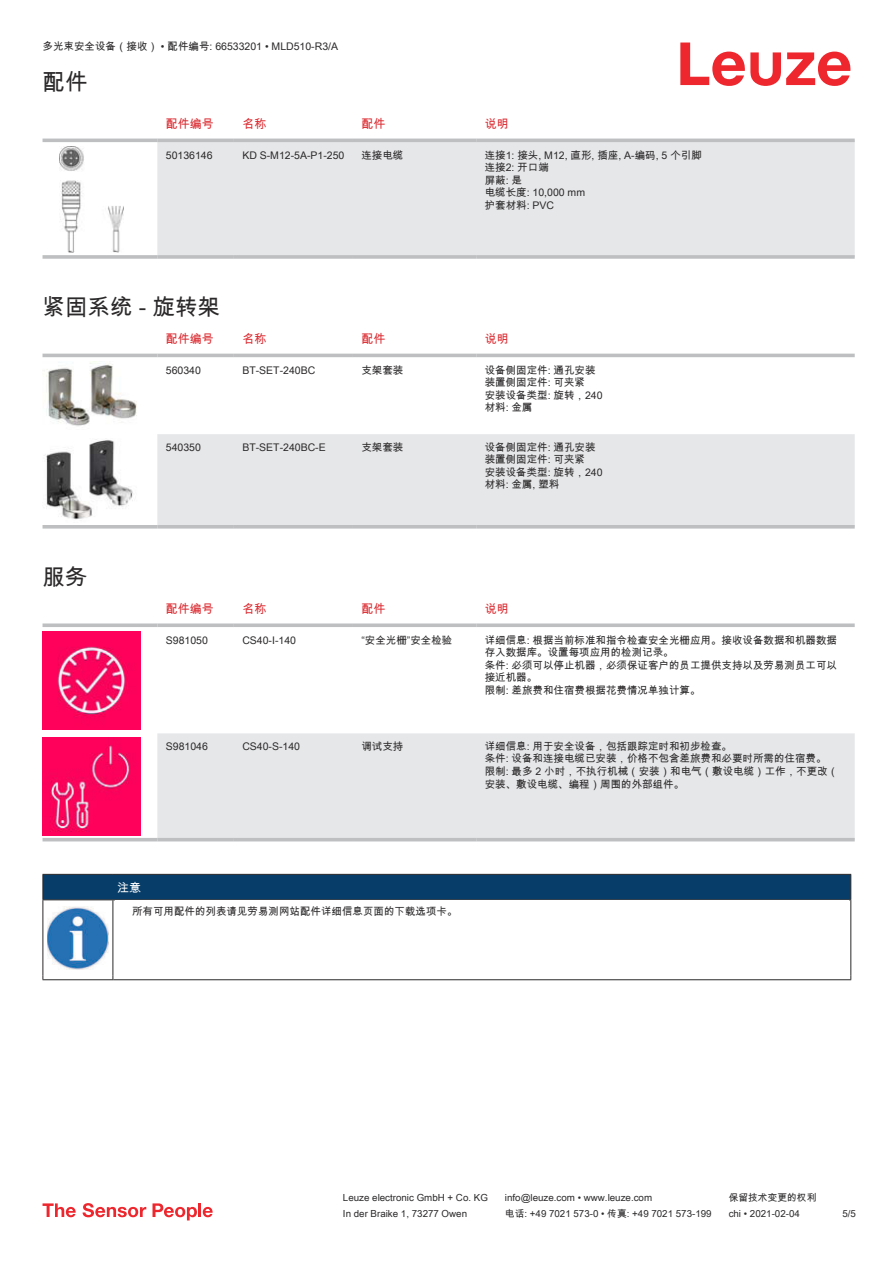
<style>
.page{position:relative;width:893px;height:1263px;background:#fff}
.page>*{position:absolute;margin:0;border:0;box-sizing:border-box;transform-origin:0 0}
.t1{font:22.5px "Arial Unicode MS";color:#2b292a}
.t2{font:12px "Arial Unicode MS";color:#db2a30}
.t3{font:12px "Arial Unicode MS";color:#fff}
.t4{font:10.5px/12.6px "Arial Unicode MS";color:#2b292a}
.t5{font:9.75px "Arial Unicode MS";color:#2b292a}
</style>
<div class="page">
<svg style="left:680px;top:43px;width:170px;height:43px"></svg>
<svg style="left:43px;top:138px;width:812px;height:1px"></svg>
<div style="left:157px;top:142px;width:698px;height:113px;background:#e6e7e9"></div>
<hr style="left:43px;top:139px;width:114px;height:3px;background:#bdbfc1">
<hr style="left:157px;top:139px;width:77px;height:3px;background:#bdbfc1">
<hr style="left:234px;top:139px;width:119px;height:3px;background:#bdbfc1">
<hr style="left:353px;top:139px;width:123px;height:3px;background:#bdbfc1">
<hr style="left:476px;top:139px;width:379px;height:3px;background:#bdbfc1">
<svg style="left:43px;top:255px;width:114px;height:4px"></svg>
<hr style="left:157px;top:255px;width:77px;height:4px;background:#bdbfc1">
<svg style="left:234px;top:255px;width:119px;height:4px"></svg>
<svg style="left:353px;top:255px;width:123px;height:4px"></svg>
<hr style="left:476px;top:255px;width:379px;height:4px;background:#bdbfc1">
<img style="left:59px;top:146px;width:65px;height:107px">
<svg style="left:43px;top:353px;width:812px;height:5px;fill:#efeff0"></svg>
<div style="left:157px;top:434px;width:698px;height:91px;background:#e6e7e9"></div>
<hr style="left:43px;top:354px;width:114px;height:3px;background:#bdbfc1">
<hr style="left:157px;top:354px;width:77px;height:3px;background:#bdbfc1">
<hr style="left:234px;top:354px;width:119px;height:3px;background:#bdbfc1">
<hr style="left:353px;top:354px;width:123px;height:3px;background:#bdbfc1">
<hr style="left:476px;top:354px;width:379px;height:3px;background:#bdbfc1">
<svg style="left:43px;top:525px;width:114px;height:4px"></svg>
<svg style="left:157px;top:525px;width:77px;height:4px"></svg>
<svg style="left:234px;top:525px;width:119px;height:4px"></svg>
<svg style="left:353px;top:525px;width:123px;height:4px"></svg>
<svg style="left:476px;top:525px;width:379px;height:4px;fill:#bdbfc1"></svg>
<img style="left:44px;top:361px;width:93px;height:65px">
<img style="left:44px;top:439px;width:89px;height:81px">
<svg style="left:43px;top:631px;width:812px;height:211px"></svg>
<div style="left:157px;top:733px;width:698px;height:105px;background:#e6e7e9"></div>
<svg style="left:43px;top:623px;width:114px;height:4px"></svg>
<svg style="left:157px;top:623px;width:77px;height:4px"></svg>
<svg style="left:234px;top:623px;width:119px;height:4px"></svg>
<svg style="left:353px;top:623px;width:123px;height:4px"></svg>
<svg style="left:476px;top:623px;width:379px;height:4px;fill:#bdbfc1"></svg>
<hr style="left:43px;top:838px;width:114px;height:3px;background:#bdbfc1">
<hr style="left:157px;top:838px;width:77px;height:3px;background:#bdbfc1">
<hr style="left:234px;top:838px;width:119px;height:3px;background:#bdbfc1">
<hr style="left:353px;top:838px;width:123px;height:3px;background:#bdbfc1">
<hr style="left:476px;top:838px;width:379px;height:3px;background:#bdbfc1">
<img style="left:43px;top:631px;width:97px;height:98px">
<img style="left:43px;top:738px;width:97px;height:97px">
<div style="left:43px;top:874px;width:808px;height:26px;background:#063d69"></div>
<hr style="left:113px;top:899px;width:738px;height:1px;background:#2b292a">
<hr style="left:43px;top:900px;width:1px;height:75px;background:#2b292a">
<hr style="left:113px;top:900px;width:1px;height:75px;background:#2b292a">
<hr style="left:850px;top:900px;width:1px;height:75px;background:#2b292a">
<hr style="left:43px;top:979px;width:70px;height:1px;background:#2b292a">
<hr style="left:113px;top:979px;width:738px;height:1px;background:#2b292a">
<img style="left:47px;top:906px;width:61px;height:63px">
<svg style="left:43px;top:1203px;width:33px;height:14px"></svg>
<svg style="left:83px;top:1203px;width:63px;height:14px"></svg>
<svg style="left:153px;top:1203px;width:44px;height:17px"></svg>
<hr style="left:198px;top:1203px;width:3px;height:14px;background:#ed272d">
<svg style="left:203px;top:1207px;width:10px;height:10px"></svg>
<p class="t4" style="left:43px;top:40px;width:297px">多光束安全设备（接收） • 配件编号: 66533201 • MLD510-R3/A</p>
<h1 class="t1" style="left:43px;top:66px;width:46px">配件</h1>
<p class="t2" style="left:166px;top:115px;width:49px">配件编号</p>
<p class="t2" style="left:242px;top:115px;width:25px">名称</p>
<p class="t2" style="left:361px;top:115px;width:25px">配件</p>
<p class="t2" style="left:485px;top:115px;width:25px">说明</p>
<p class="t4" style="left:166px;top:148px;width:48px">50136146</p>
<p class="t4" style="left:242px;top:148px;width:104px">KD S-M12-5A-P1- 250</p>
<p class="t4" style="left:361px;top:148px;width:43px">连接电缆</p>
<p class="t4" style="left:485px;top:148px;width:219px">连接1: 接头, M12, 直形, 插座, A-编码, 5 个引脚连接2: 开口端<br>屏蔽: 是<br>电缆长度: 10,000 mm<br>护套材料: PVC</p>
<h1 class="t1" style="left:43px;top:291px;width:179px">紧固系统 - 旋转架</h1>
<p class="t2" style="left:166px;top:330px;width:49px">配件编号</p>
<p class="t2" style="left:242px;top:330px;width:25px">名称</p>
<p class="t2" style="left:361px;top:330px;width:25px">配件</p>
<p class="t2" style="left:485px;top:330px;width:25px">说明</p>
<p class="t4" style="left:166px;top:363px;width:37px">560340</p>
<p class="t4" style="left:242px;top:363px;width:74px">BT-SET-240BC</p>
<p class="t4" style="left:361px;top:363px;width:43px">支架套装</p>
<p class="t4" style="left:485px;top:363px;width:119px">设备侧固定件: 通孔安装装置侧固定件: 可夹紧<br>安装设备类型: 旋转，240材料: 金属</p>
<p class="t4" style="left:166px;top:440px;width:37px">540350</p>
<p class="t4" style="left:242px;top:440px;width:85px">BT-SET-240BC-E</p>
<p class="t4" style="left:361px;top:440px;width:43px">支架套装</p>
<p class="t4" style="left:485px;top:440px;width:119px">设备侧固定件: 通孔安装装置侧固定件: 可夹紧<br>安装设备类型: 旋转，240材料: 金属, 塑料</p>
<h1 class="t1" style="left:43px;top:561px;width:46px">服务</h1>
<p class="t2" style="left:166px;top:600px;width:49px">配件编号</p>
<p class="t2" style="left:242px;top:600px;width:25px">名称</p>
<p class="t2" style="left:361px;top:600px;width:25px">配件</p>
<p class="t2" style="left:485px;top:600px;width:25px">说明</p>
<p class="t4" style="left:166px;top:633px;width:44px">S981050</p>
<p class="t4" style="left:242px;top:633px;width:55px">CS40-I-140</p>
<p class="t4" style="left:361px;top:633px;width:92px">“安全光栅”安全检验</p>
<p class="t4" style="left:485px;top:633px;width:354px">详细信息: 根据当前标准和指令检查安全光栅应用。接收设备数据和机器数据存入数据库 。设置每项应用的检测记录。<br>条件: 必须可以停止机器，必须保证客户的员工提供支持以及劳易测员工可以接近机 器。<br>限制: 差旅费和住宿费根据花费情况单独计算。</p>
<p class="t4" style="left:166px;top:739px;width:44px">S981046</p>
<p class="t4" style="left:242px;top:739px;width:59px">CS40-S-140</p>
<p class="t4" style="left:361px;top:739px;width:43px">调试支持</p>
<p class="t4" style="left:485px;top:739px;width:355px">详细信息: 用于安全设备，包括跟踪定时和初步检查。<br>条件: 设备和连接电缆已安装，价格不包含差旅费和必要时所需的住宿费。限制: 最多 2 小时，不执行机械（安装）和电气（敷设电缆）工作，不更改（安装、敷设电 缆、编程）周围的外部组件。</p>
<p class="t3" style="left:117px;top:879px;width:25px">注意</p>
<p class="t4" style="left:132px;top:904px;width:327px">所有可用配件的列表请见劳易测网站配件详细信息页面的下载选项卡。</p>
<p class="t5" style="left:343px;top:1191px;width:146px">Leuze electronic GmbH + Co. KG</p>
<p class="t5" style="left:505px;top:1191px;width:149px">info@leuze.com • www.leuze.com</p>
<p class="t5" style="left:729px;top:1191px;width:89px">保留技术变更的权利</p>
<p class="t5" style="left:343px;top:1206px;width:126px">In der Braike 1, 73277 Owen</p>
<p class="t5" style="left:505px;top:1206px;width:208px">电话: +49 7021 573-0 • 传真: +49 7021 573-199</p>
<p class="t5" style="left:729px;top:1206px;width:73px">chi • 2021-02-04</p>
<p class="t5" style="left:842px;top:1206px;width:15px">5 /5</p>
</div>
